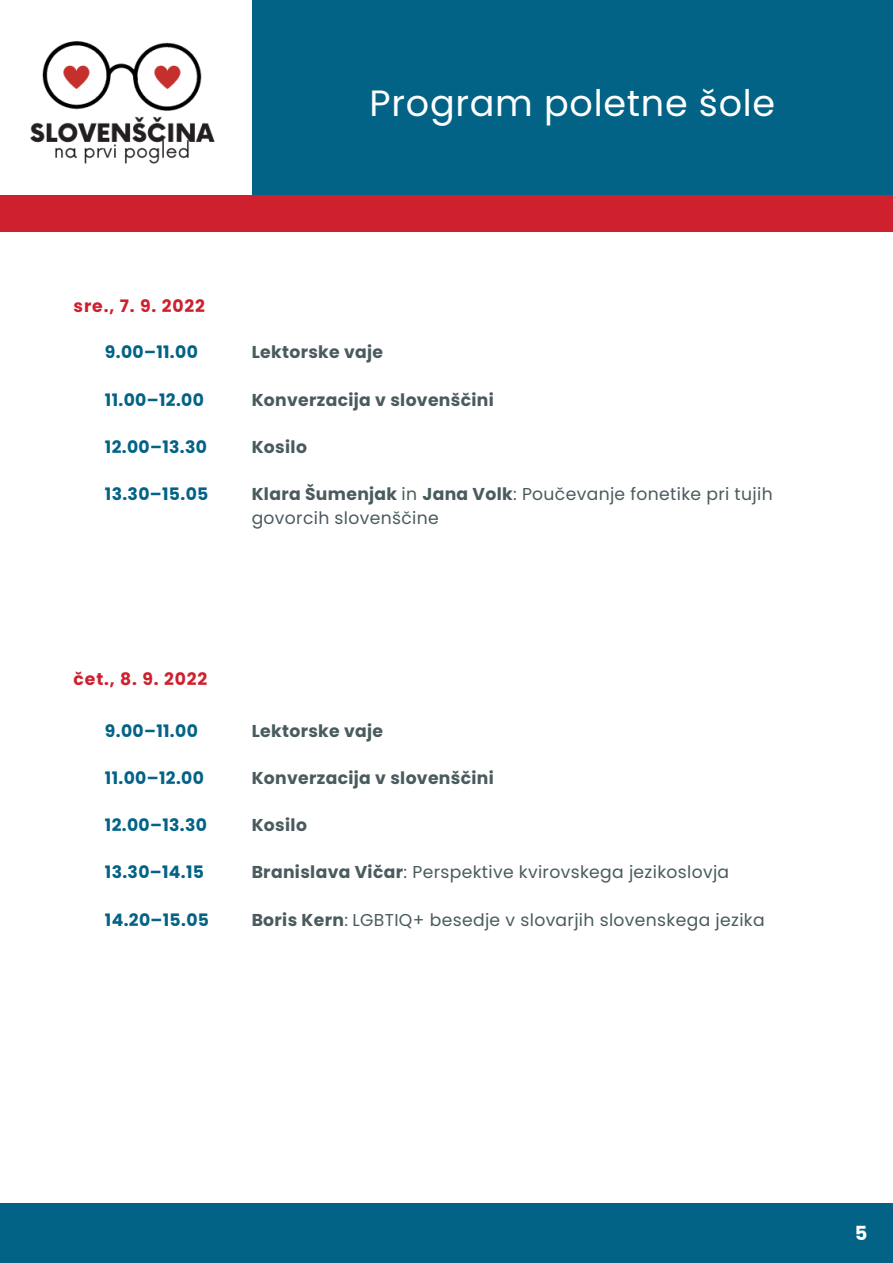
<style>
.page{position:relative;width:893px;height:1263px;background:#fff}
.page>*{position:absolute;margin:0;border:0;box-sizing:border-box;transform-origin:0 0}
.t1{font:36.53px "Poppins";letter-spacing:.02em;color:#fff}
.t2{font:700 19.42px "Poppins";color:#fff}
.t3{font:17.17px/23.6px "Poppins";letter-spacing:.02em;color:#4a5b5e}
.t4{font:700 17.17px "Poppins";letter-spacing:.02em;color:#026386}
.t5{font:700 17.17px "Poppins";letter-spacing:.02em;color:#4a5b5e}
.t6{font:700 17.17px "Poppins";letter-spacing:.05em;color:#cf202e}
.s1{font-weight:700}
</style>
<div class="page">
<div style="left:252px;top:0;width:641px;height:195px;background:#026386"></div>
<img style="left:0;top:41px;width:319px;height:191px">
<div style="left:0;top:195px;width:893px;height:36px;background:#cf202e"></div>
<div style="left:0;top:1203px;width:893px;height:60px;background:#026386"></div>
<h1 class="t1" style="left:370px;top:77px;width:407px">Program poletne šole</h1>
<p class="t6" style="left:74px;top:294px;width:133px">sre., 7. 9. 2022</p>
<p class="t4" style="left:105px;top:340px;width:94px">9.00–11.00</p>
<p class="t4" style="left:105px;top:388px;width:100px">11.00–12.00</p>
<p class="t4" style="left:105px;top:435px;width:104px">12.00–13.30</p>
<p class="t4" style="left:105px;top:482px;width:105px">13.30–15.05</p>
<p class="t5" style="left:252px;top:340px;width:133px">Lektorske vaje</p>
<p class="t5" style="left:252px;top:388px;width:244px">Konverzacija v slovenščini</p>
<p class="t5" style="left:252px;top:435px;width:57px">Kosilo</p>
<p class="t3" style="left:252px;top:482px;width:522px"><span class="s1">Klara Šumenjak</span> in <span class="s1">Jana Volk</span>: Poučevanje fonetike pri tujih govorcih slovenščine</p>
<p class="t6" style="left:74px;top:667px;width:135px">čet., 8. 9. 2022</p>
<p class="t4" style="left:105px;top:719px;width:94px">9.00–11.00</p>
<p class="t4" style="left:105px;top:766px;width:100px">11.00–12.00</p>
<p class="t4" style="left:105px;top:813px;width:104px">12.00–13.30</p>
<p class="t4" style="left:105px;top:860px;width:101px">13.30–14.15</p>
<p class="t4" style="left:105px;top:908px;width:106px">14.20–15.05</p>
<p class="t5" style="left:252px;top:719px;width:133px">Lektorske vaje</p>
<p class="t5" style="left:252px;top:766px;width:244px">Konverzacija v slovenščini</p>
<p class="t5" style="left:252px;top:813px;width:57px">Kosilo</p>
<p class="t3" style="left:252px;top:861px;width:479px"><span class="s1">Branislava Vičar</span>: Perspektive kvirovskega jezikoslovja</p>
<p class="t3" style="left:252px;top:908px;width:514px"><span class="s1">Boris Kern</span>: LGBTIQ+ besedje v slovarjih slovenskega jezika</p>
<p class="t2" style="left:854px;top:1219px;width:14px">5</p>
</div>
